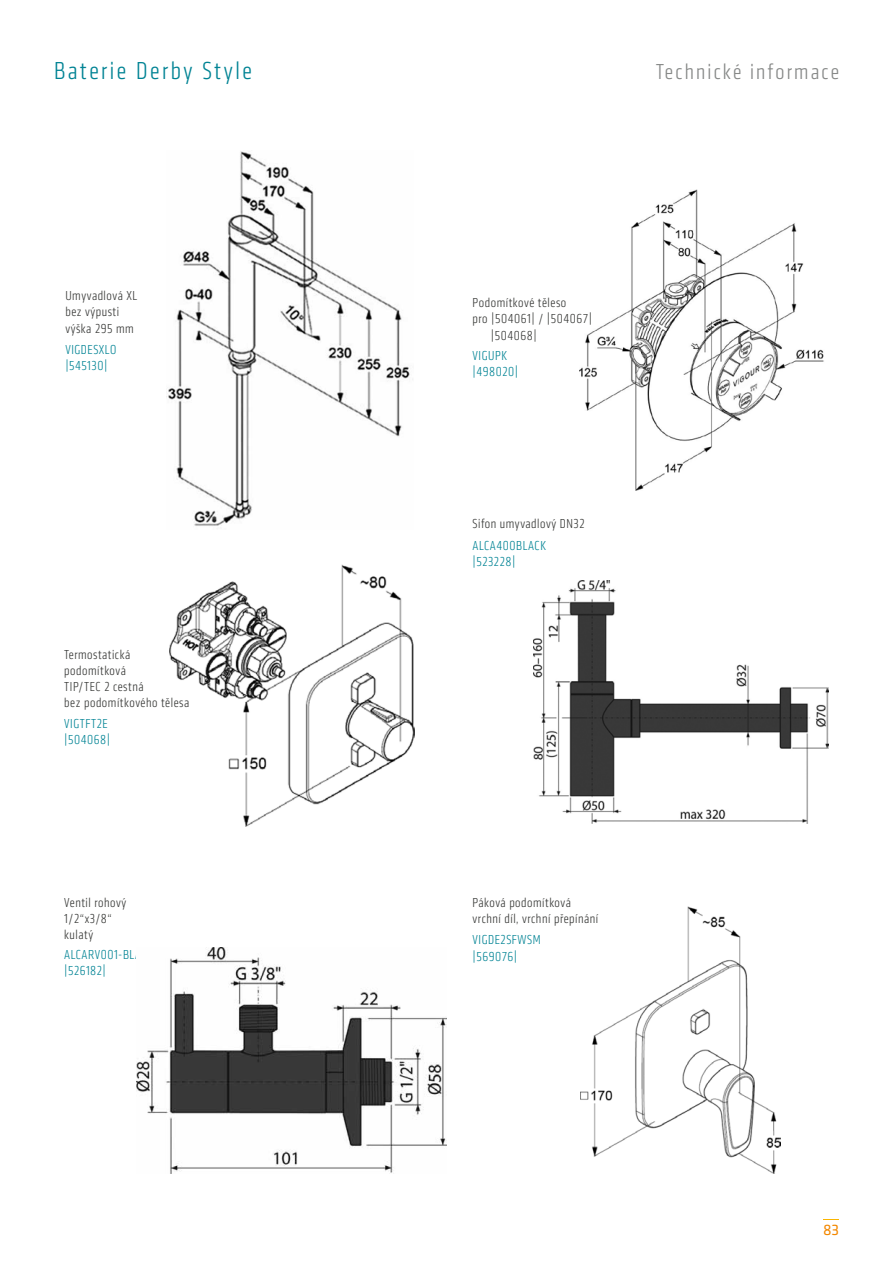
<style>
.page{position:relative;width:893px;height:1263px;background:#fff}
.page>*{position:absolute;margin:0;border:0;box-sizing:border-box;transform-origin:0 0}
.t1{font:300 25.5px "GC Klavika Cond Fein";letter-spacing:.1em;color:#008394}
.t2{font:300 22.5px "GC Klavika Cond Fein";letter-spacing:.1em;color:#878988}
.t3{font:15.75px "GC Klavika";color:#f38800}
.t4{font:300 13.5px/16.2px "GC Klavika Cond Fein";letter-spacing:.04em;color:#383937}
.t5{font:300 13.5px/16.2px "GC Klavika Cond Fein";letter-spacing:.04em;color:#008394}
</style>
<div class="page">
<svg style="left:823px;top:1219px;width:16px;height:1px"></svg>
<img style="left:581px;top:907px;width:200px;height:266px">
<img style="left:168px;top:151px;width:242px;height:375px">
<img style="left:579px;top:189px;width:245px;height:301px">
<img style="left:169px;top:565px;width:246px;height:261px">
<img style="left:533px;top:581px;width:295px;height:242px">
<img style="left:136px;top:947px;width:310px;height:226px">
<h1 class="t1" style="left:54px;top:56px;width:199px">Baterie Derby Style</h1>
<h2 class="t2" style="left:656px;top:59px;width:185px">Technické informace</h2>
<p class="t4" style="left:65px;top:288px;width:74px">Umyvadlová XL bez výpusti výška 295 mm</p>
<p class="t5" style="left:65px;top:341px;width:53px">VIGDESXLO |545130|</p>
<p class="t4" style="left:64px;top:646px;width:126px">Termostatická podomítková<br>TIP/TEC 2 cestná<br>bez podomítkového tělesa</p>
<p class="t5" style="left:64px;top:716px;width:47px">VIGTFT2E |504068|</p>
<p class="t4" style="left:64px;top:894px;width:63px">Ventil rohový<br>1/2“x3/8“ kulatý</p>
<p class="t5" style="left:64px;top:947px;width:90px">ALCARV001-BLACK |526182|</p>
<p class="t4" style="left:473px;top:295px;width:95px">Podomítkové těleso</p>
<p class="t4" style="left:473px;top:311px;width:121px">pro |504061| / |504067|</p>
<p class="t4" style="left:491px;top:327px;width:47px">|504068|</p>
<p class="t5" style="left:473px;top:348px;width:47px">VIGUPK |498020|</p>
<p class="t4" style="left:473px;top:516px;width:113px">Sifon umyvadlový DN32</p>
<p class="t5" style="left:473px;top:537px;width:75px">ALCA400BLACK |523228|</p>
<p class="t4" style="left:473px;top:894px;width:127px">Páková podomítková vrchní díl, vrchní přepínání</p>
<p class="t5" style="left:473px;top:932px;width:69px">VIGDE2SFWSM |569076|</p>
<p class="t3" style="left:823px;top:1219px;width:18px">83</p>
</div>
